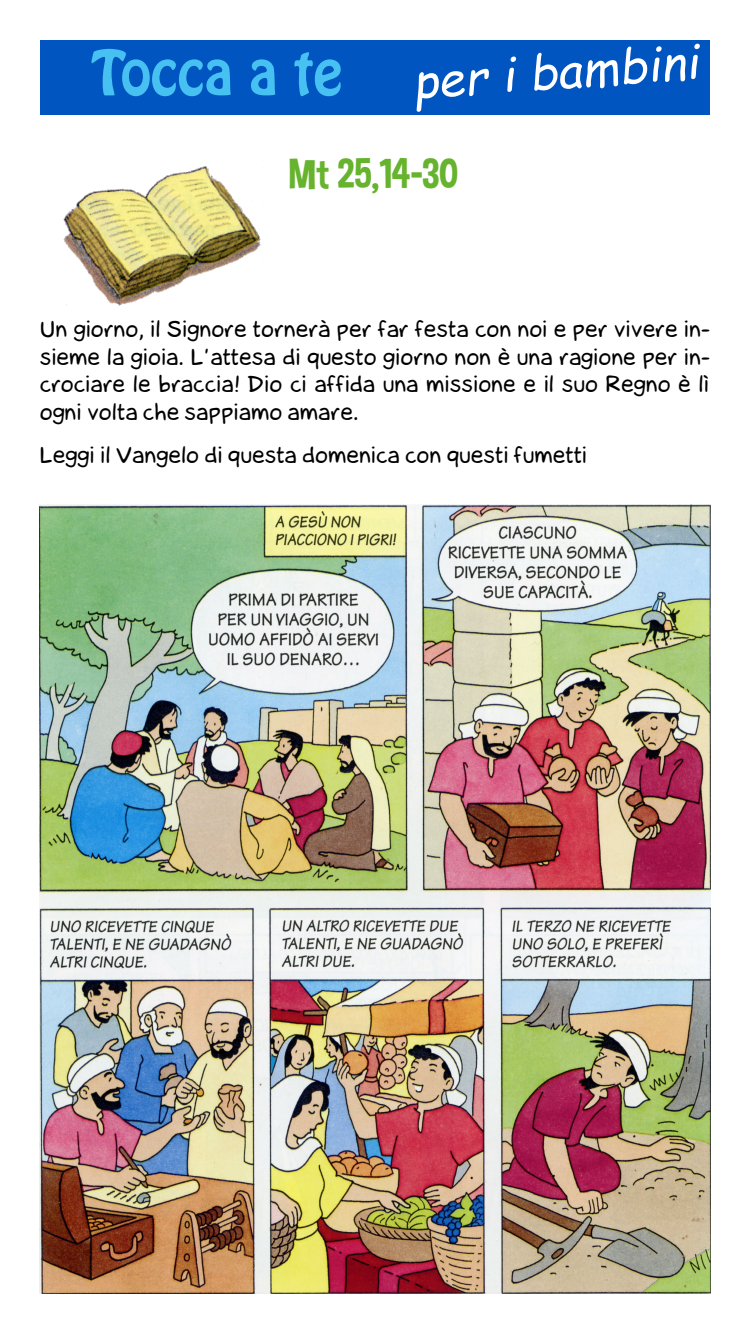
<style>
.page{position:relative;width:750px;height:1334px;background:#fff}
.page>*{position:absolute;margin:0;border:0;box-sizing:border-box;transform-origin:0 0}
.t1{font:55px "Hobo Std";color:#47c1f1}
.t2{font:italic 47.8px "Comic Sans MS";color:#fff}
.t3{font:42px "Dimbo";color:#66b32e}
.t4{font:23px/27.6px "la Cartoonerie";color:#000;text-align:justify}
</style>
<div class="page">
<div style="left:40px;top:40px;width:670px;height:75px;background:#0055c0"></div>
<img style="left:63px;top:166px;width:198px;height:140px">
<img style="left:40px;top:504px;width:670px;height:790px">
<h1 class="t1" style="left:92px;top:35px;width:253px">Tocca a te</h1>
<h2 class="t2" style="left:411px;top:46px;width:288px;rotate:-4deg">per i bambini</h2>
<h3 class="t3" style="left:289px;top:149px;width:170px">Mt 25,14-30</h3>
<p class="t4" style="left:40px;top:315px;width:672px">Un giorno, il Signore tornerà per far festa con noi e per vivere in&shy;sieme la gioia. L’attesa di questo giorno non è una ragione per in&shy;crociare le braccia! Dio ci affida una missione e il suo Regno è lì ogni volta che sappiamo amare.</p>
<p class="t4" style="left:40px;top:441px;width:549px">Leggi il Vangelo di questa domenica con questi fumetti</p>
</div>
